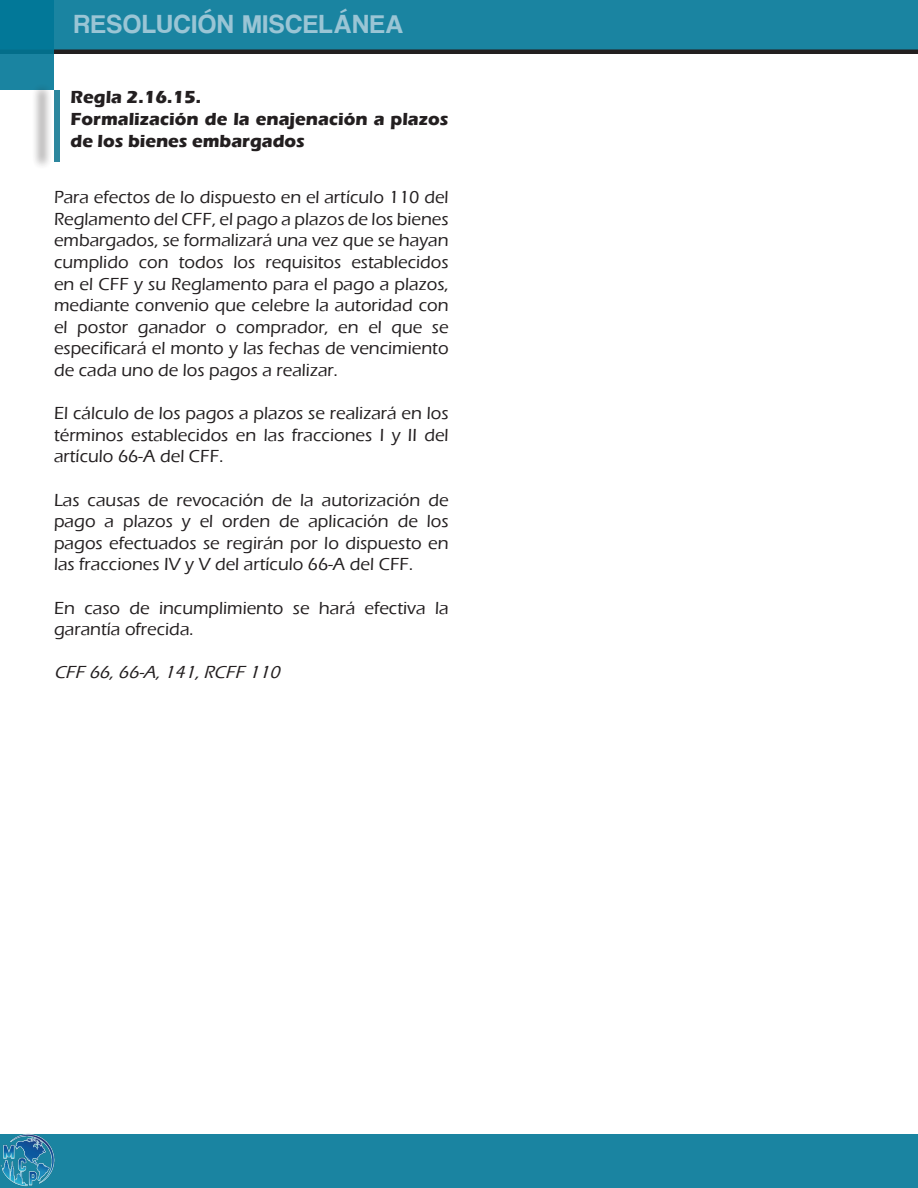
<style>
.page{position:relative;width:918px;height:1188px;background:#fff}
.page>*{position:absolute;margin:0;border:0;box-sizing:border-box;transform-origin:0 0}
.t1{font:27px "Coolvetica Rg";letter-spacing:.05em;color:#9ac5d5}
.t2{font:500 18px/21.6px "Eras ITC";color:#231f20;text-align:justify}
.t3{font:700 18px/21.6px "Eras ITC";color:#231f20}
.t4{font:italic 500 18px "Eras ITC";color:#231f20}
</style>
<div class="page">
<div style="left:0;top:0;width:918px;height:54px;background:#1a84a1"></div>
<hr style="left:0;top:50px;width:918px;height:4px;background:#231f20">
<svg style="left:0;top:0;width:54px;height:90px;background:#0b7c9a"></svg>
<div style="left:0;top:1134px;width:918px;height:54px;background:#1a84a1"></div>
<img style="left:0;top:1134px;width:55px;height:53px">
<div style="left:31px;top:82px;width:22px;height:88px;background:#231f20;opacity:.5"></div>
<div style="left:54px;top:93px;width:6px;height:66px;background:#2d879e"></div>
<h1 class="t1" style="left:74px;top:8px;width:331px">RESOLUCIÓN MISCELÁNEA</h1>
<p class="t3" style="left:71px;top:86px;width:132px">Regla 2.16.15.</p>
<p class="t3" style="left:71px;top:108px;width:380px">Formalización de la enajenación a plazos de los bienes embargados</p>
<p class="t2" style="left:54px;top:187px;width:396px">Para efectos de lo dispuesto en el artículo 110 del Reglamento del CFF, el pago a plazos de los bienes embargados, se formalizará una vez que se hayan cumplido con todos los requisitos establecidos en el CFF y su Reglamento para el pago a plazos, mediante convenio que celebre la autoridad con el postor ganador o comprador, en el que se especificará el monto y las fechas de vencimiento de cada uno de los pagos a realizar.</p>
<p class="t2" style="left:54px;top:403px;width:396px">El cálculo de los pagos a plazos se realizará en los términos establecidos en las fracciones I y II del artículo 66-A del CFF.</p>
<p class="t2" style="left:54px;top:489px;width:396px">Las causas de revocación de la autorización de pago a plazos y el orden de aplicación de los pagos efectuados se regirán por lo dispuesto en las fracciones IV y V del artículo 66-A del CFF.</p>
<p class="t2" style="left:54px;top:597px;width:396px">En caso de incumplimiento se hará efectiva la garantía ofrecida.</p>
<p class="t4" style="left:54px;top:662px;width:232px">CFF 66,66-A,141,RCFF 110</p>
</div>
